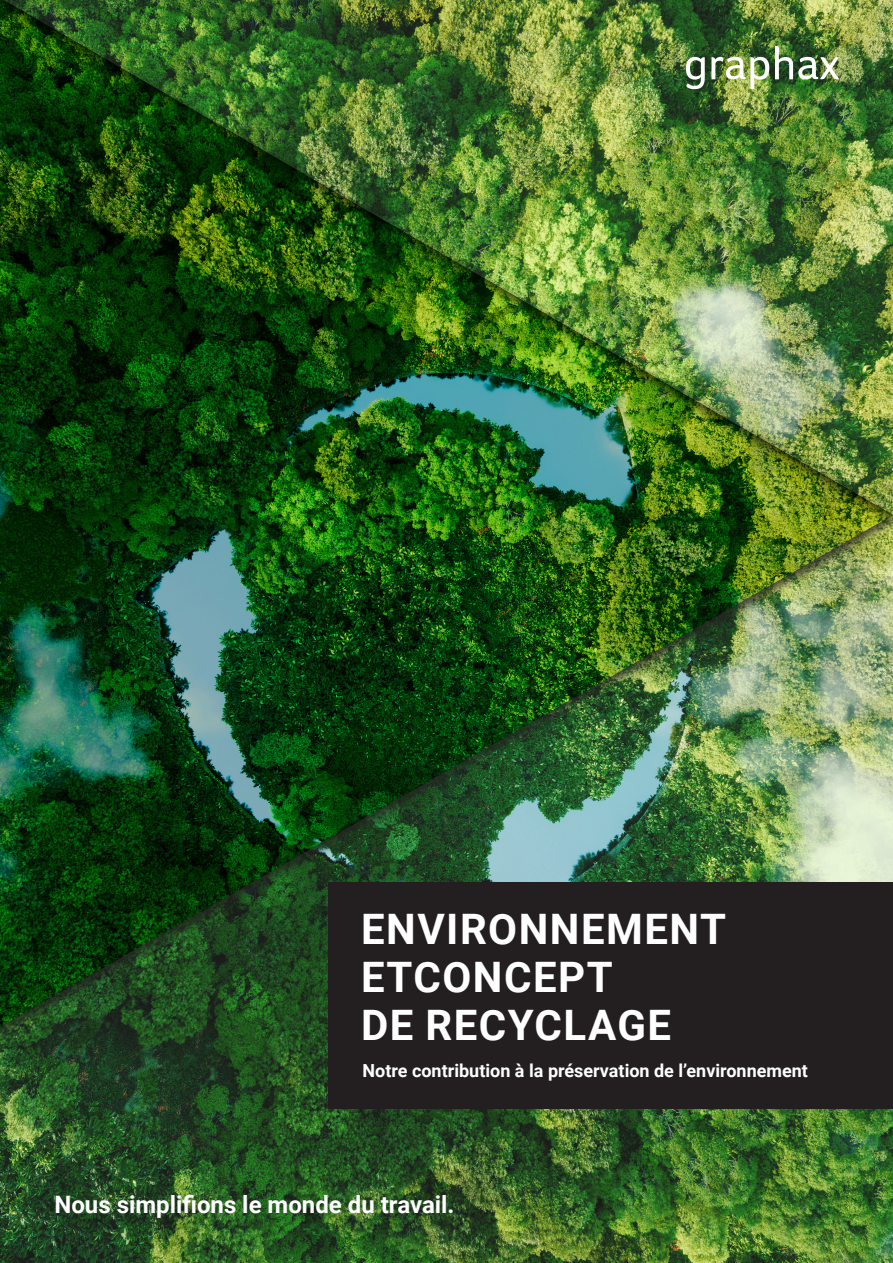
<style>
.page{position:relative;width:893px;height:1263px;background:#fff}
.page>*{position:absolute;margin:0;border:0;box-sizing:border-box;transform-origin:0 0}
.t1{font:700 42px/48px "Roboto";letter-spacing:.035em;color:#fff}
.t2{font:700 24px "Roboto";color:#fff}
.t3{font:700 18px "Roboto";color:#fff}
</style>
<div class="page">
<img style="left:0;top:1046px;width:893px;height:217px">
<div style="left:0;top:0;width:893px;height:1035px;background:#231f20;opacity:.75"></div>
<div style="left:328px;top:882px;width:565px;height:227px;background:#231f20"></div>
<h1 class="t1" style="left:361px;top:903px;width:366px">ENVIRONNEMENT<br>ETCONCEPT<br>DE RECYCLAGE</h1>
<p class="t3" style="left:362px;top:1057px;width:447px">Notre contribution à la préservation de l’environnement</p>
<h2 class="t2" style="left:54px;top:1187px;width:402px">Nous simplifions le monde du travail.</h2>
</div>
